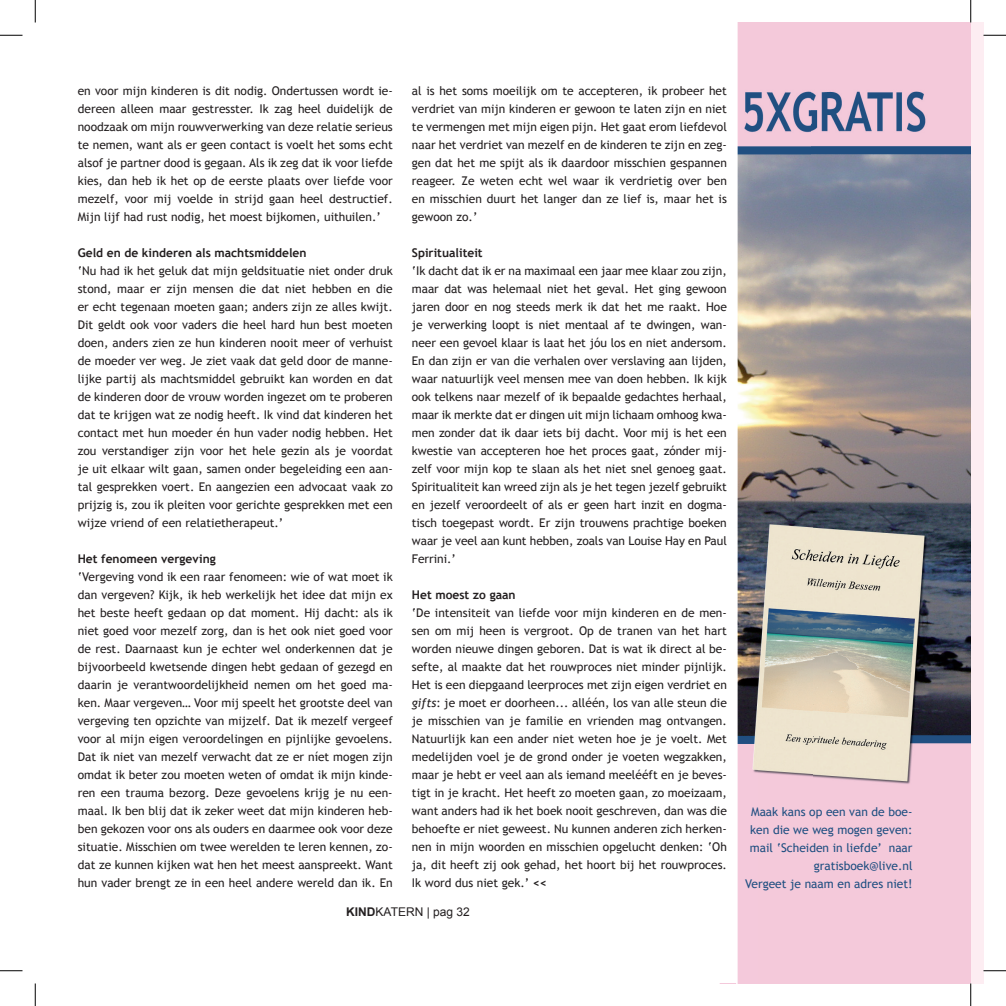
<style>
.page{position:relative;width:1006px;height:1006px;background:#fff}
.page>*{position:absolute;margin:0;border:0;box-sizing:border-box;transform-origin:0 0}
.t1{font:12px/18px "Trebuchet MS";color:#231f20;text-align:justify}
.t2{font:12px/18px "Trebuchet MS";color:#1f4f81;text-align:right}
.t3{font:700 12px "Trebuchet MS";color:#231f20}
.t4{font:12px "Arial";color:#231f20}
.s1{font-style:italic}
.s2{font-weight:700}
</style>
<div class="page">
<img style="left:75px;top:983px;width:896px;height:1px">
<img style="left:738px;top:22px;width:245px;height:961px">
<svg style="left:737px;top:22px;width:1px;height:961px"></svg>
<hr style="left:970px;top:0;width:2px;height:23px;background:#fff">
<svg style="left:0;top:35px;width:22px;height:1px"></svg>
<svg style="left:983px;top:35px;width:23px;height:1px"></svg>
<svg style="left:0;top:970px;width:22px;height:1px"></svg>
<svg style="left:983px;top:970px;width:23px;height:1px"></svg>
<svg style="left:35px;top:0;width:1px;height:23px"></svg>
<svg style="left:35px;top:983px;width:1px;height:23px"></svg>
<svg style="left:970px;top:0;width:1px;height:23px"></svg>
<svg style="left:970px;top:983px;width:1px;height:23px"></svg>
<p class="t1" style="left:78px;top:82px;width:317px">en voor mijn kinderen is dit nodig. Ondertussen wordt ie&shy;dereen alleen maar gestresster. Ik zag heel duidelijk de noodzaak om mijn rouwverwerking van deze relatie serieus te nemen, want als er geen contact is voelt het soms echt alsof je partner dood is gegaan. Als ik zeg dat ik voor liefde kies, dan heb ik het op de eerste plaats over liefde voor mezelf, voor mij voelde in strijd gaan heel destructief.<br>Mijn lijf had rust nodig, het moest bijkomen, uithuilen.’</p>
<p class="t3" style="left:78px;top:245px;width:230px">Geld en de kinderen als machtsmiddelen</p>
<p class="t1" style="left:78px;top:262px;width:317px">‘Nu had ik het geluk dat mijn geldsituatie niet onder druk stond, maar er zijn mensen die dat niet hebben en die er echt tegenaan moeten gaan; anders zijn ze alles kwijt.<br>Dit geldt ook voor vaders die heel hard hun best moeten doen, anders zien ze hun kinderen nooit meer of verhuist de moeder ver weg. Je ziet vaak dat geld door de manne&shy;lijke partij als machtsmiddel gebruikt kan worden en dat de kinderen door de vrouw worden ingezet om te proberen dat te krijgen wat ze nodig heeft. Ik vind dat kinderen het contact met hun moeder én hun vader nodig hebben. Het zou verstandiger zijn voor het hele gezin als je voordat je uit elkaar wilt gaan, samen onder begeleiding een aan&shy;tal gesprekken voert. En aangezien een advocaat vaak zo prijzig is, zou ik pleiten voor gerichte gesprekken met een wijze vriend of een relatietherapeut.’</p>
<p class="t3" style="left:78px;top:551px;width:140px">Het fenomeen vergeving</p>
<p class="t1" style="left:78px;top:568px;width:317px">‘Vergeving vond ik een raar fenomeen: wie of wat moet ik dan vergeven? Kijk, ik heb werkelijk het idee dat mijn ex het beste heeft gedaan op dat moment. Hij dacht: als ik niet goed voor mezelf zorg, dan is het ook niet goed voor de rest. Daarnaast kun je echter wel onderkennen dat je bijvoorbeeld kwetsende dingen hebt gedaan of gezegd en daarin je verantwoordelijkheid nemen om het goed ma&shy;ken. Maar vergeven… Voor mij speelt het grootste deel van vergeving ten opzichte van mijzelf. Dat ik mezelf vergeef voor al mijn eigen veroordelingen en pijnlijke gevoelens.<br>Dat ik niet van mezelf verwacht dat ze er níet mogen zijn omdat ik beter zou moeten weten of omdat ik mijn kinde&shy;ren een trauma bezorg. Deze gevoelens krijg je nu een&shy;maal. Ik ben blij dat ik zeker weet dat mijn kinderen heb&shy;ben gekozen voor ons als ouders en daarmee ook voor deze situatie. Misschien om twee werelden te leren kennen, zo&shy;dat ze kunnen kijken wat hen het meest aanspreekt. Want hun vader brengt ze in een heel andere wereld dan ik. En</p>
<p class="t1" style="left:412px;top:82px;width:317px">al is het soms moeilijk om te accepteren, ik probeer het verdriet van mijn kinderen er gewoon te laten zijn en niet te vermengen met mijn eigen pijn. Het gaat erom liefdevol naar het verdriet van mezelf en de kinderen te zijn en zeg&shy;gen dat het me spijt als ik daardoor misschien gespannen reageer. Ze weten echt wel waar ik verdrietig over ben en misschien duurt het langer dan ze lief is, maar het is gewoon zo.’</p>
<p class="t3" style="left:412px;top:245px;width:72px">Spiritualiteit</p>
<p class="t1" style="left:412px;top:262px;width:316px">‘Ik dacht dat ik er na maximaal een jaar mee klaar zou zijn, maar dat was helemaal niet het geval. Het ging gewoon jaren door en nog steeds merk ik dat het me raakt. Hoe je verwerking loopt is niet mentaal af te dwingen, wan&shy;neer een gevoel klaar is laat het jóu los en niet andersom.<br>En dan zijn er van die verhalen over verslaving aan lijden, waar natuurlijk veel mensen mee van doen hebben. Ik kijk ook telkens naar mezelf of ik bepaalde gedachtes herhaal, maar ik merkte dat er dingen uit mijn lichaam omhoog kwa&shy;men zonder dat ik daar iets bij dacht. Voor mij is het een kwestie van accepteren hoe het proces gaat, zónder mij&shy;zelf voor mijn kop te slaan als het niet snel genoeg gaat.<br>Spiritualiteit kan wreed zijn als je het tegen jezelf gebruikt en jezelf veroordeelt of als er geen hart inzit en dogma&shy;tisch toegepast wordt. Er zijn trouwens prachtige boeken waar je veel aan kunt hebben, zoals van Louise Hay en Paul Ferrini.’</p>
<p class="t3" style="left:412px;top:587px;width:105px">Het moest zo gaan</p>
<p class="t1" style="left:412px;top:604px;width:316px">‘De intensiteit van liefde voor mijn kinderen en de men&shy;sen om mij heen is vergroot. Op de tranen van het hart worden nieuwe dingen geboren. Dat is wat ik direct al be&shy;sefte, al maakte dat het rouwproces niet minder pijnlijk.<br>Het is een diepgaand leerproces met zijn eigen verdriet en <span class="s1">gifts</span>: je moet er doorheen... alléén, los van alle steun die je misschien van je familie en vrienden mag ontvangen.<br>Natuurlijk kan een ander niet weten hoe je je voelt. Met medelijden voel je de grond onder je voeten wegzakken, maar je hebt er veel aan als iemand meelééft en je beves&shy;tigt in je kracht. Het heeft zo moeten gaan, zo moeizaam, want anders had ik het boek nooit geschreven, dan was die behoefte er niet geweest. Nu kunnen anderen zich herken&shy;nen in mijn woorden en misschien opgelucht denken: ‘Oh ja, dit heeft zij ook gehad, het hoort bij het rouwproces.<br>Ik word dus niet gek.’ <span class="s2">&lt;&lt;</span></p>
<p class="t4" style="left:346px;top:905px;width:125px"><span class="s2">KIND</span>KATERN | pag 32</p>
<p class="t2" style="left:745px;top:803px;width:169px">Maak kans op een van de boe&shy;ken die we weg mogen geven: mail ‘Scheiden in liefde’ naar gratisboek@live.nl<br>Vergeet je naam en adres niet!</p>
</div>
